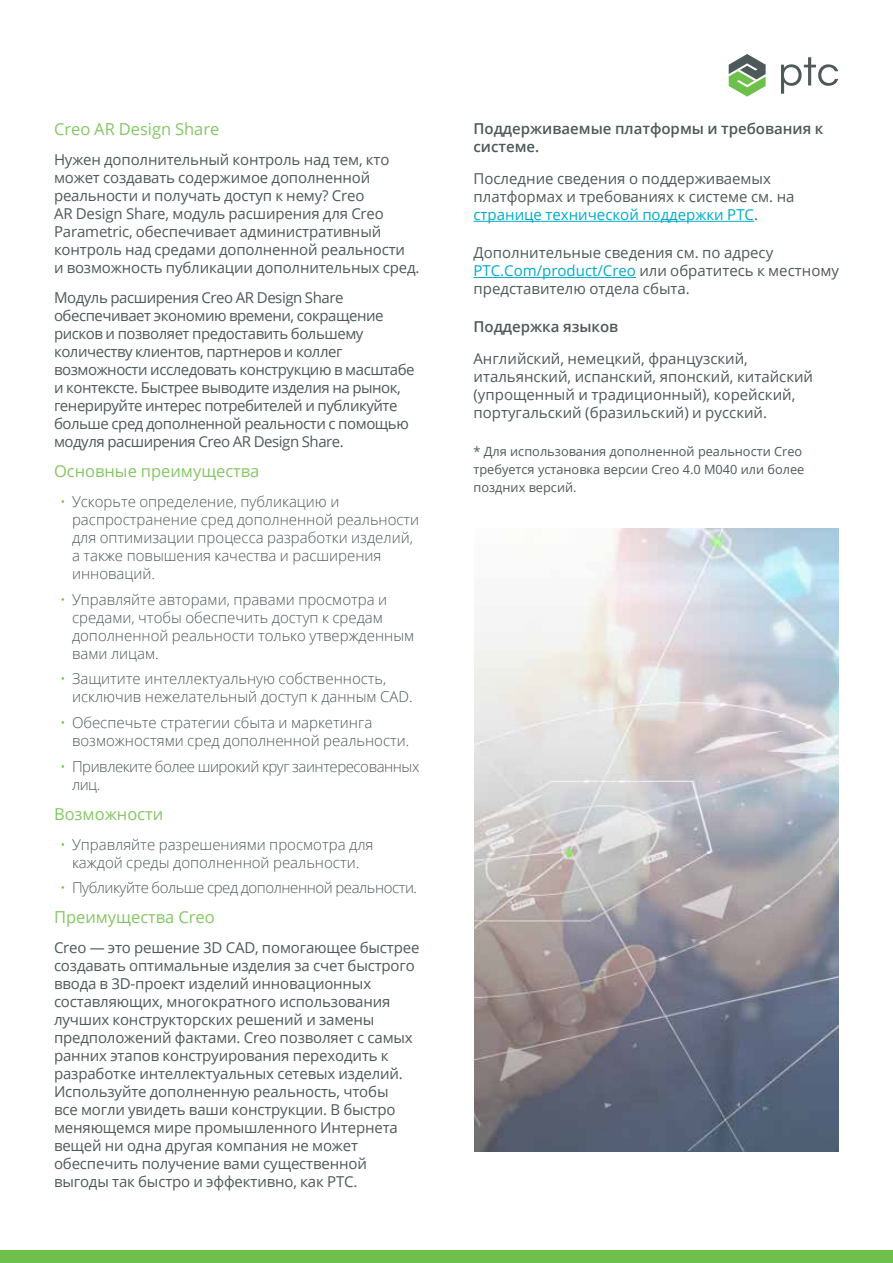
<style>
.page{position:relative;width:893px;height:1263px;background:#fff}
.page>*{position:absolute;margin:0;border:0;box-sizing:border-box;transform-origin:0 0}
.t1{font:16.5px "Open Sans";color:#85c664}
.t2{font:15px/18px "Open Sans";letter-spacing:-.01em;color:#4e595a}
.t3{font:300 15px/18px "Open Sans";color:#4e595a}
.t4{font:15px/18px "Open Sans";letter-spacing:-.03em;color:#4e595a}
.t5{font:300 15px/18px "Open Sans";letter-spacing:-.03em;color:#4e595a}
.t6{font:600 15px/18px "Open Sans";color:#4e595a}
.t7{font:12.75px/18px "Open Sans";color:#4e595a}
.s1{color:#6ebf4b}
.s2{color:#00abc7}
</style>
<div class="page">
<div style="left:0;top:1250px;width:893px;height:13px;background:#6ebf4b"></div>
<hr style="left:473px;top:221px;width:281px;height:1px;background:#00abc7">
<hr style="left:473px;top:277px;width:163px;height:1px;background:#00abc7">
<svg style="left:729px;top:54px;width:37px;height:43px"></svg>
<svg style="left:781px;top:57px;width:57px;height:37px"></svg>
<img style="left:474px;top:528px;width:364px;height:623px">
<p class="t1" style="left:54px;top:118px;width:167px">Creo AR Design Share</p>
<p class="t2" style="left:54px;top:151px;width:367px">Нужен дополнительный контроль над тем, кто может создавать содержимое дополненной реальности и получать доступ к нему? Creo<br>AR Design Share, модуль расширения для Creo Parametric, обеспечивает административный контроль над средами дополненной реальности<br>и возможность публикации дополнительных сред.</p>
<p class="t4" style="left:54px;top:289px;width:362px">Модуль расширения Creo AR Design Share обеспечивает экономию времени, сокращение рисков и позволяет предоставить большему количеству клиентов, партнеров и коллег возможности исследовать конструкцию в масштабе и контексте. Быстрее выводите изделия на рынок, генерируйте интерес потребителей и публикуйте больше сред дополненной реальности с помощью модуля расширения Creo AR Design Share.</p>
<p class="t1" style="left:54px;top:460px;width:207px">Основные преимущества</p>
<p class="t3" style="left:72px;top:493px;width:349px;text-indent:-12px"><span class="s1">•</span> Ускорьте определение, публикацию и распространение сред дополненной реальности для оптимизации процесса разработки изделий, а также повышения качества и расширения инноваций.</p>
<p class="t3" style="left:72px;top:590px;width:344px;text-indent:-12px"><span class="s1">•</span> Управляйте авторами, правами просмотра и средами, чтобы обеспечить доступ к средам дополненной реальности только утвержденным вами лицам.</p>
<p class="t3" style="left:72px;top:670px;width:342px;text-indent:-12px"><span class="s1">•</span> Защитите интеллектуальную собственность, исключив нежелательный доступ к данным CAD.</p>
<p class="t3" style="left:72px;top:713px;width:339px;text-indent:-12px"><span class="s1">•</span> Обеспечьте стратегии сбыта и маркетинга возможностями сред дополненной реальности.</p>
<p class="t5" style="left:72px;top:757px;width:349px;text-indent:-12px"><span class="s1">•</span> Привлеките более широкий круг заинтересованных лиц.</p>
<p class="t1" style="left:54px;top:802px;width:111px">Возможности</p>
<p class="t3" style="left:60px;top:835px;width:315px;text-align:center"><span class="s1">•</span> Управляйте разрешениями просмотра для каждой среды дополненной реальности.</p>
<p class="t5" style="left:60px;top:878px;width:359px"><span class="s1">•</span> Публикуйте больше сред дополненной реальности.</p>
<p class="t1" style="left:54px;top:906px;width:162px">Преимущества Creo</p>
<p class="t2" style="left:54px;top:938px;width:367px">Creo — это решение 3D CAD, помогающее быстрее создавать оптимальные изделия за счет быстрого ввода в 3D-проект изделий инновационных составляющих, многократного использования лучших конструкторских решений и замены предположений фактами. Creo позволяет с самых ранних этапов конструирования переходить к разработке интеллектуальных сетевых изделий.<br>Используйте дополненную реальность, чтобы<br>все могли увидеть ваши конструкции. В быстро меняющемся мире промышленного Интернета вещей ни одна другая компания не может обеспечить получение вами существенной выгоды так быстро и эффективно, как PTC.</p>
<p class="t6" style="left:473px;top:120px;width:351px">Поддерживаемые платформы и требования к системе.</p>
<p class="t2" style="left:473px;top:169px;width:323px">Последние сведения о поддерживаемых платформах и требованиях к системе см. на <span class="s2">странице технической поддержки PTC</span>.</p>
<p class="t2" style="left:473px;top:243px;width:367px">Дополнительные сведения см. по адресу<br><span class="s2">PTC.Com/product/Creo</span> или обратитесь к местному представителю отдела сбыта.</p>
<p class="t6" style="left:473px;top:318px;width:146px">Поддержка языков</p>
<p class="t2" style="left:473px;top:349px;width:341px">Английский, немецкий, французский, итальянский, испанский, японский, китайский (упрощенный и традиционный), корейский, португальский (бразильский) и русский.</p>
<p class="t7" style="left:473px;top:442px;width:332px">* Для использования дополненной реальности Creo требуется установка версии Creo 4.0 M040 или более поздних версий.</p>
</div>
